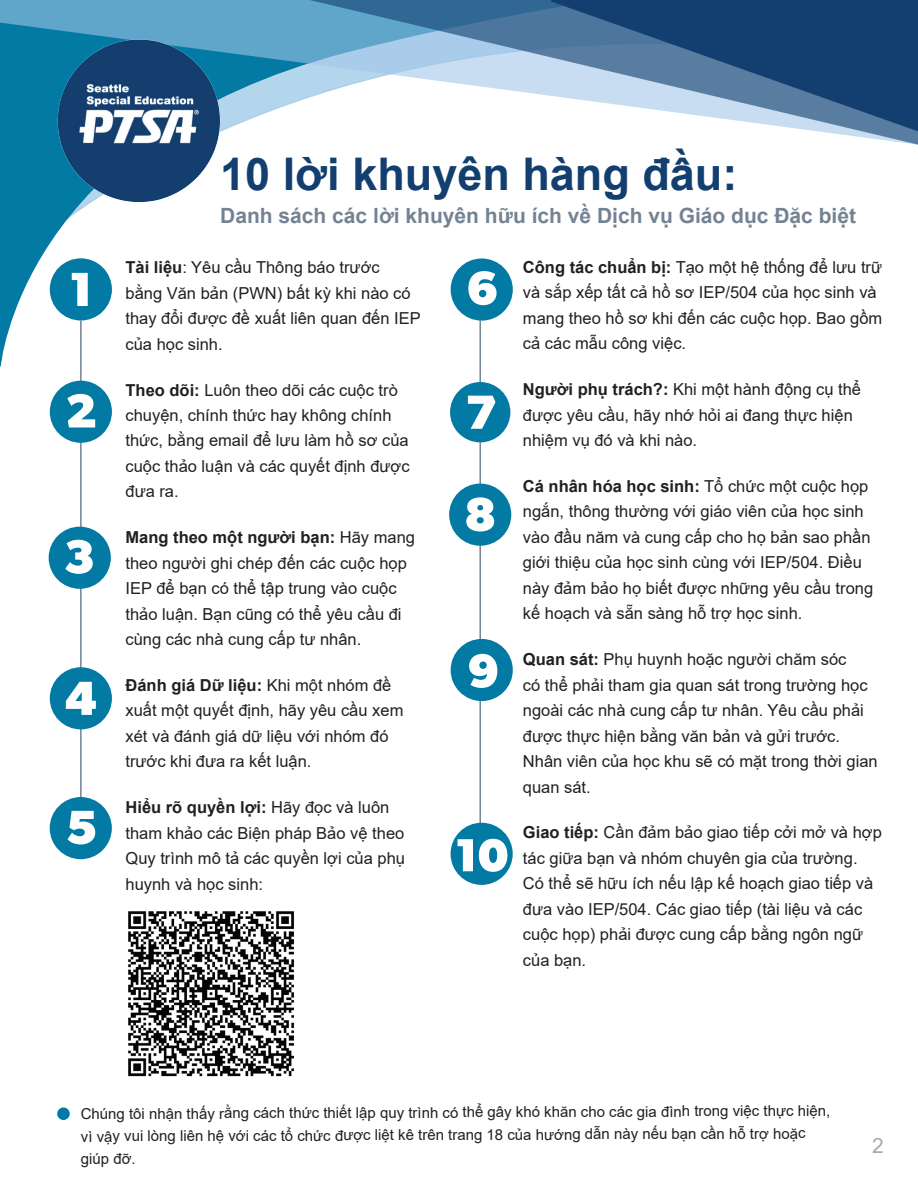
<style>
.page{position:relative;width:918px;height:1188px;background:#fff}
.page>*{position:absolute;margin:0;border:0;box-sizing:border-box;transform-origin:0 0}
.teal_heading_p2{font:700 45px "Arial";color:#123f6f}
.subheading_p2{font:700 21px "Arial";color:#748393}
.t1{font:21px "Arial";color:#a4abb5}
.bullet_body_text_p2{font:16.5px/25.5px "Arial";color:#231f20}
.bottom_text_p2{font:15px/23.2px "Arial";letter-spacing:-.005em;color:#231f20}
.s1{font-weight:700}
</style>
<div class="page">
<svg style="left:0;top:145px;width:513px;height:221px"></svg>
<svg style="left:0;top:0;width:309px;height:145px;background:#5ba6c7"></svg>
<svg style="left:309px;top:0;width:609px;height:145px"></svg>
<svg style="left:550px;top:0;width:368px;height:133px;background:#56799d"></svg>
<img style="left:54px;top:36px;width:169px;height:169px">
<hr style="left:479px;top:321px;width:2px;height:545px;background:#748393">
<img style="left:128px;top:911px;width:166px;height:166px">
<div style="left:57px;top:1107px;width:13px;height:13px;background:#027aa3;border-radius:50%"></div>
<hr style="left:80px;top:321px;width:2px;height:507px;background:#748393">
<div style="left:50px;top:797px;width:62px;height:62px;background:#027aa3;border-radius:50%"></div>
<svg style="left:68px;top:811px;width:27px;height:33px"></svg>
<div style="left:50px;top:258px;width:62px;height:63px;background:#027aa3;border-radius:50%"></div>
<svg style="left:72px;top:273px;width:16px;height:33px"></svg>
<div style="left:50px;top:381px;width:62px;height:62px;background:#027aa3;border-radius:50%"></div>
<svg style="left:67px;top:394px;width:28px;height:33px"></svg>
<div style="left:49px;top:527px;width:62px;height:62px;background:#027aa3;border-radius:50%"></div>
<svg style="left:65px;top:540px;width:28px;height:34px"></svg>
<div style="left:50px;top:667px;width:62px;height:62px;background:#027aa3;border-radius:50%"></div>
<svg style="left:66px;top:682px;width:30px;height:33px"></svg>
<div style="left:451px;top:258px;width:62px;height:63px;background:#027aa3;border-radius:50%"></div>
<svg style="left:468px;top:271px;width:29px;height:34px"></svg>
<div style="left:450px;top:382px;width:60px;height:60px;background:#027aa3;border-radius:50%"></div>
<svg style="left:468px;top:396px;width:28px;height:33px"></svg>
<div style="left:449px;top:484px;width:62px;height:62px;background:#027aa3;border-radius:50%"></div>
<svg style="left:466px;top:497px;width:28px;height:35px"></svg>
<div style="left:451px;top:639px;width:62px;height:62px;background:#027aa3;border-radius:50%"></div>
<svg style="left:469px;top:654px;width:28px;height:34px"></svg>
<div style="left:451px;top:823px;width:62px;height:62px;background:#027aa3;border-radius:50%"></div>
<svg style="left:458px;top:839px;width:49px;height:33px"></svg>
<p class="teal_heading_p2" style="left:220px;top:142px;width:519px">10 lời khuyên hàng đầu:</p>
<p class="subheading_p2" style="left:220px;top:200px;width:637px">Danh sách các lời khuyên hữu ích về Dịch vụ Giáo dục Đặc biệt</p>
<p class="bullet_body_text_p2" style="left:126px;top:255px;width:297px"><span class="s1">Tài liệu</span>: Yêu cầu Thông báo trước<br>bằng Văn bản (PWN) bất kỳ khi nào có thay đổi được đề xuất liên quan đến IEP của học sinh.</p>
<p class="bullet_body_text_p2" style="left:126px;top:377px;width:286px"><span class="s1">Theo dõi:</span> Luôn theo dõi các cuộc trò chuyện, chính thức hay không chính thức, bằng email để lưu làm hồ sơ của cuộc thảo luận và các quyết định được đưa ra.</p>
<p class="bullet_body_text_p2" style="left:126px;top:525px;width:291px"><span class="s1">Mang theo một người bạn:</span> Hãy mang theo người ghi chép đến các cuộc họp<br>IEP để bạn có thể tập trung vào cuộc thảo luận. Bạn cũng có thể yêu cầu đi cùng các nhà cung cấp tư nhân.</p>
<p class="bullet_body_text_p2" style="left:126px;top:672px;width:279px"><span class="s1">Đánh giá Dữ liệu:</span> Khi một nhóm đề xuất một quyết định, hãy yêu cầu xem xét và đánh giá dữ liệu với nhóm đó trước khi đưa ra kết luận.</p>
<p class="bullet_body_text_p2" style="left:126px;top:795px;width:281px"><span class="s1">Hiểu rõ quyền lợi:</span> Hãy đọc và luôn tham khảo các Biện pháp Bảo vệ theo<br>Quy trình mô tả các quyền lợi của phụ huynh và học sinh:</p>
<p class="bullet_body_text_p2" style="left:523px;top:254px;width:361px"><span class="s1">Công tác chuẩn bị:</span> Tạo một hệ thống để lưu trữ và sắp xếp tất cả hồ sơ IEP/504 của học sinh và mang theo hồ sơ khi đến các cuộc họp. Bao gồm cả các mẫu công việc.</p>
<p class="bullet_body_text_p2" style="left:523px;top:377px;width:340px"><span class="s1">Người phụ trách?:</span> Khi một hành động cụ thể được yêu cầu, hãy nhớ hỏi ai đang thực hiện nhiệm vụ đó và khi nào.</p>
<p class="bullet_body_text_p2" style="left:523px;top:473px;width:352px"><span class="s1">Cá nhân hóa học sinh:</span> Tổ chức một cuộc họp ngắn, thông thường với giáo viên của học sinh vào đầu năm và cung cấp cho họ bản sao phần giới thiệu của học sinh cùng với IEP/504. Điều này đảm bảo họ biết được những yêu cầu trong kế hoạch và sẵn sàng hỗ trợ học sinh.</p>
<p class="bullet_body_text_p2" style="left:523px;top:647px;width:356px"><span class="s1">Quan sát:</span> Phụ huynh hoặc người chăm sóc<br>có thể phải tham gia quan sát trong trường học ngoài các nhà cung cấp tư nhân. Yêu cầu phải được thực hiện bằng văn bản và gửi trước.<br>Nhân viên của học khu sẽ có mặt trong thời gian quan sát.</p>
<p class="bullet_body_text_p2" style="left:523px;top:820px;width:360px"><span class="s1">Giao tiếp:</span> Cần đảm bảo giao tiếp cởi mở và hợp tác giữa bạn và nhóm chuyên gia của trường.<br>Có thể sẽ hữu ích nếu lập kế hoạch giao tiếp và đưa vào IEP/504. Các giao tiếp (tài liệu và các cuộc họp) phải được cung cấp bằng ngôn ngữ của bạn.</p>
<p class="bottom_text_p2" style="left:81px;top:1101px;width:751px">Chúng tôi nhận thấy rằng cách thức thiết lập quy trình có thể gây khó khăn cho các gia đình trong việc thực hiện, vì vậy vui lòng liên hệ với các tổ chức được liệt kê trên trang 18 của hướng dẫn này nếu bạn cần hỗ trợ hoặc giúp đỡ.</p>
<p class="t1" style="left:872px;top:1132px;width:13px">2</p>
</div>
